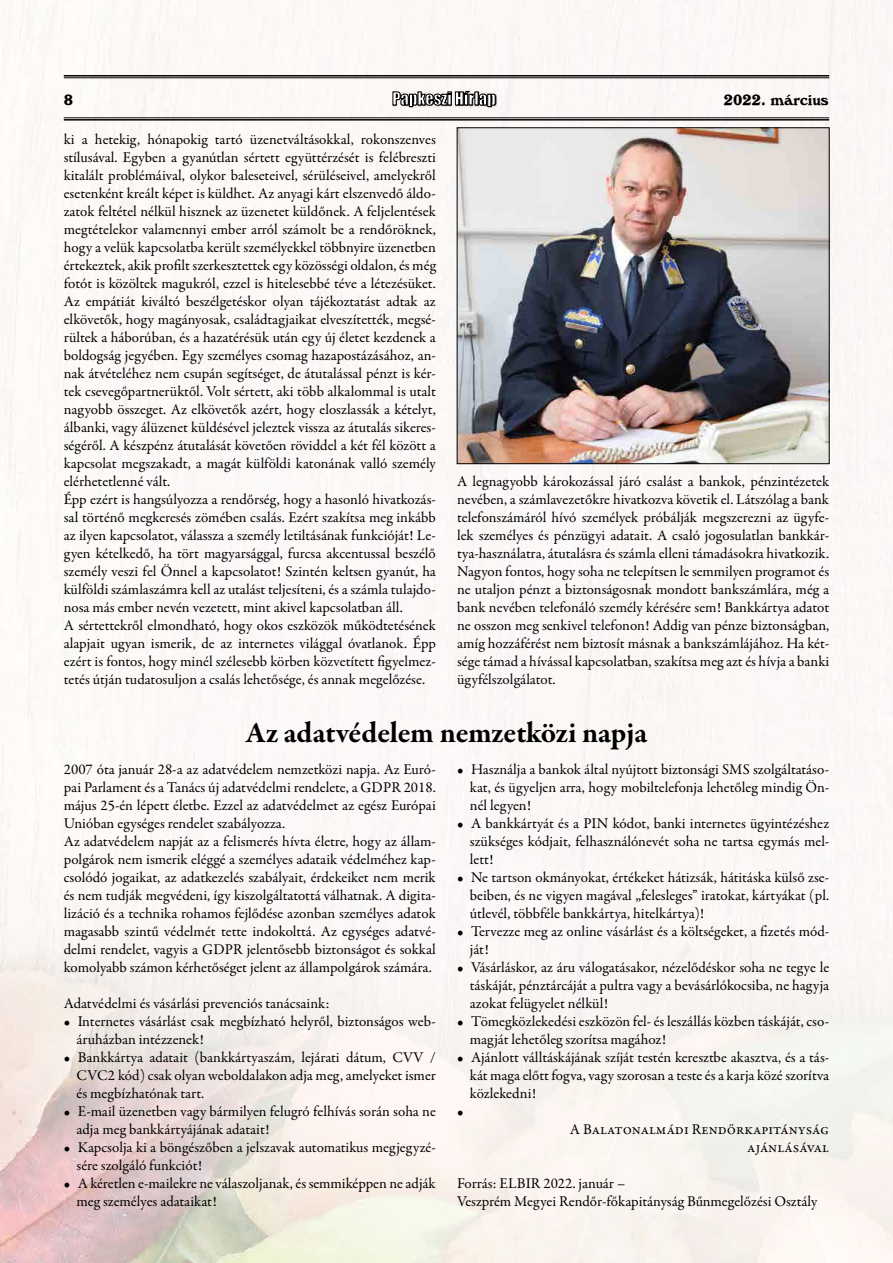
<style>
.page{position:relative;width:893px;height:1263px;background:#fff}
.page>*{position:absolute;margin:0;border:0;box-sizing:border-box;transform-origin:0 0}
.t1{font:700 30px "Garamond Premr Pro";letter-spacing:-.005em;color:#000}
.t2{font:16.5px "Impact";color:#fff}
.t3{font:15px/18px "Garamond Premr Pro";color:#000}
.t4{font:15px "Windsor HU Normal";color:#000}
</style>
<div class="page">
<img style="left:0;top:0;width:893px;height:1263px">
<hr style="left:64px;top:78px;width:765px;height:1px;background:#000">
<hr style="left:64px;top:75px;width:765px;height:2px;background:#000">
<hr style="left:64px;top:119px;width:765px;height:2px;background:#000">
<hr style="left:64px;top:118px;width:765px;height:1px;background:#000">
<svg style="left:393px;top:107px;width:103px;height:1px"></svg>
<svg style="left:393px;top:91px;width:103px;height:16px;background:#434241"></svg>
<img style="left:459px;top:130px;width:368px;height:332px">
<p class="t4" style="left:64px;top:91px;width:11px">8</p>
<p class="t2" style="left:392px;top:86px;width:105px">Papkeszi Hírlap</p>
<p class="t4" style="left:724px;top:91px;width:107px">2022. március</p>
<p class="t3" style="left:64px;top:131px;width:374px">ki a hetekig, hónapokig tartó üzenetváltásokkal, rokonszenves stílusával. Egyben a gyanútlan sértett együttérzését is felébreszti kitalált problémáival, olykor baleseteivel, sérüléseivel, amelyekről esetenként kreált képet is küldhet. Az anyagi kárt elszenvedő áldo&shy;zatok feltétel nélkül hisznek az üzenetet küldőnek. A feljelentések megtételekor valamennyi ember arról számolt be a rendőröknek, hogy a velük kapcsolatba került személyekkel többnyire üzenetben értekeztek, akik profilt szerkesztettek egy közösségi oldalon, és még fotót is közöltek magukról, ezzel is hitelesebbé téve a létezésüket.<br>Az empátiát kiváltó beszélgetéskor olyan tájékoztatást adtak az elkövetők, hogy magányosak, családtagjaikat elveszítették, megsé&shy;rültek a háborúban, és a hazatérésük után egy új életet kezdenek a boldogság jegyében. Egy személyes csomag hazapostázásához, an&shy;nak átvételéhez nem csupán segítséget, de átutalással pénzt is kér&shy;tek csevegőpartnerüktől. Volt sértett, aki több alkalommal is utalt nagyobb összeget. Az elkövetők azért, hogy eloszlassák a kételyt, álbanki, vagy álüzenet küldésével jeleztek vissza az átutalás sikeres&shy;ségéről. A készpénz átutalását követően röviddel a két fél között a kapcsolat megszakadt, a magát külföldi katonának valló személy elérhetetlenné vált.<br>Épp ezért is hangsúlyozza a rendőrség, hogy a hasonló hivatkozás&shy;sal történő megkeresés zömében csalás. Ezért szakítsa meg inkább az ilyen kapcsolatot, válassza a személy letiltásának funkcióját! Le&shy;gyen kételkedő, ha tört magyarsággal, furcsa akcentussal beszélő személy veszi fel Önnel a kapcsolatot! Szintén keltsen gyanút, ha külföldi számlaszámra kell az utalást teljesíteni, és a számla tulajdo&shy;nosa más ember nevén vezetett, mint akivel kapcsolatban áll.<br>A sértettekről elmondható, hogy okos eszközök működtetésének alapjait ugyan ismerik, de az internetes világgal óvatlanok. Épp ezért is fontos, hogy minél szélesebb körben közvetített figyelmez&shy;tetés útján tudatosuljon a csalás lehetősége, és annak megelőzése.</p>
<p class="t3" style="left:457px;top:473px;width:374px;text-align:justify">A legnagyobb károkozással járó csalást a bankok, pénzintézetek nevében, a számlavezetőkre hivatkozva követik el. Látszólag a bank telefonszámáról hívó személyek próbálják megszerezni az ügyfe&shy;lek személyes és pénzügyi adatait. A csaló jogosulatlan bankkár&shy;tya-használatra, átutalásra és számla elleni támadásokra hivatkozik.<br>Nagyon fontos, hogy soha ne telepítsen le semmilyen programot és ne utaljon pénzt a biztonságosnak mondott bankszámlára, még a bank nevében telefonáló személy kérésére sem! Bankkártya adatot ne osszon meg senkivel telefonon! Addig van pénze biztonságban, amíg hozzáférést nem biztosít másnak a bankszámlájához. Ha két&shy;sége támad a hívással kapcsolatban, szakítsa meg azt és hívja a banki ügyfélszolgálatot.</p>
<h1 class="t1" style="left:246px;top:714px;width:403px">Az adatvédelem nemzetközi napja</h1>
<p class="t3" style="left:64px;top:761px;width:374px">2007 óta január 28-a az adatvédelem nemzetközi napja. Az Euró&shy;pai Parlament és a Tanács új adatvédelmi rendelete, a GDPR 2018. május 25-én lépett életbe. Ezzel az adatvédelmet az egész Európai Unióban egységes rendelet szabályozza.<br>Az adatvédelem napját az a felismerés hívta életre, hogy az állam&shy;polgárok nem ismerik eléggé a személyes adataik védelméhez kap&shy;csolódó jogaikat, az adatkezelés szabályait, érdekeiket nem merik és nem tudják megvédeni, így kiszolgáltatottá válhatnak. A digita&shy;lizáció és a technika rohamos fejlődése azonban személyes adatok magasabb szintű védelmét tette indokolttá. Az egységes adatvé&shy;delmi rendelet, vagyis a GDPR jelentősebb biztonságot és sokkal komolyabb számon kérhetőséget jelent az állampolgárok számára.</p>
<p class="t3" style="left:64px;top:995px;width:267px">Adatvédelmi és vásárlási prevenciós tanácsaink:</p>
<p class="t3" style="left:77px;top:1013px;width:360px;text-indent:-13px">• Internetes vásárlást csak megbízható helyről, biztonságos web&shy;áruházban intézzenek!</p>
<p class="t3" style="left:77px;top:1049px;width:361px;text-align:justify;text-indent:-13px">• Bankkártya adatait (bankkártyaszám, lejárati dátum, CVV / CVC2 kód) csak olyan weboldalakon adja meg, amelyeket ismer és megbízhatónak tart.</p>
<p class="t3" style="left:77px;top:1103px;width:361px;text-indent:-13px">• E-mail üzenetben vagy bármilyen felugró felhívás során soha ne adja meg bankkártyájának adatait!</p>
<p class="t3" style="left:77px;top:1139px;width:361px;text-indent:-13px">• Kapcsolja ki a böngészőben a jelszavak automatikus megjegyzé&shy;sére szolgáló funkciót!</p>
<p class="t3" style="left:77px;top:1175px;width:361px;text-indent:-13px">• A kéretlen e-mailekre ne válaszoljanak, és semmiképpen ne adják meg személyes adataikat!</p>
<p class="t3" style="left:470px;top:761px;width:361px;text-align:justify;text-indent:-13px">• Használja a bankok által nyújtott biztonsági SMS szolgáltatáso&shy;kat, és ügyeljen arra, hogy mobiltelefonja lehetőleg mindig Ön&shy;nél legyen!</p>
<p class="t3" style="left:470px;top:815px;width:361px;text-align:justify;text-indent:-13px">• A bankkártyát és a PIN kódot, banki internetes ügyintézéshez szükséges kódjait, felhasználónevét soha ne tartsa egymás mel&shy;lett!</p>
<p class="t3" style="left:470px;top:869px;width:361px;text-align:justify;text-indent:-13px">• Ne tartson okmányokat, értékeket hátizsák, hátitáska külső zse&shy;beiben, és ne vigyen magával „felesleges” iratokat, kártyákat (pl. útlevél, többféle bankkártya, hitelkártya)!</p>
<p class="t3" style="left:470px;top:923px;width:361px;text-indent:-13px">• Tervezze meg az online vásárlást és a költségeket, a fizetés mód&shy;ját!</p>
<p class="t3" style="left:470px;top:959px;width:361px;text-align:justify;text-indent:-13px">• Vásárláskor, az áru válogatásakor, nézelődéskor soha ne tegye le táskáját, pénztárcáját a pultra vagy a bevásárlókocsiba, ne hagyja azokat felügyelet nélkül!</p>
<p class="t3" style="left:470px;top:1013px;width:361px;text-indent:-13px">• Tömegközlekedési eszközön fel- és leszállás közben táskáját, cso&shy;magját lehetőleg szorítsa magához!</p>
<p class="t3" style="left:457px;top:1049px;width:374px">• Ajánlott válltáskájának szíját testén keresztbe akasztva, és a tás-</p>
<p class="t3" style="left:470px;top:1067px;width:361px">kát maga előtt fogva, vagy szorosan a teste és a karja közé szorítva</p>
<p class="t3" style="left:470px;top:1085px;width:68px">közlekedni!</p>
<p class="t3" style="left:457px;top:1103px;width:8px">•</p>
<p class="t3" style="left:570px;top:1121px;width:261px">A Balatonalmádi Rendőrkapitányság</p>
<p class="t3" style="left:747px;top:1139px;width:84px">ajánlásával</p>
<p class="t3" style="left:457px;top:1175px;width:362px">Forrás: ELBIR 2022. január –<br>Veszprém Megyei Rendőr-főkapitányság Bűnmegelőzési Osztály</p>
</div>
